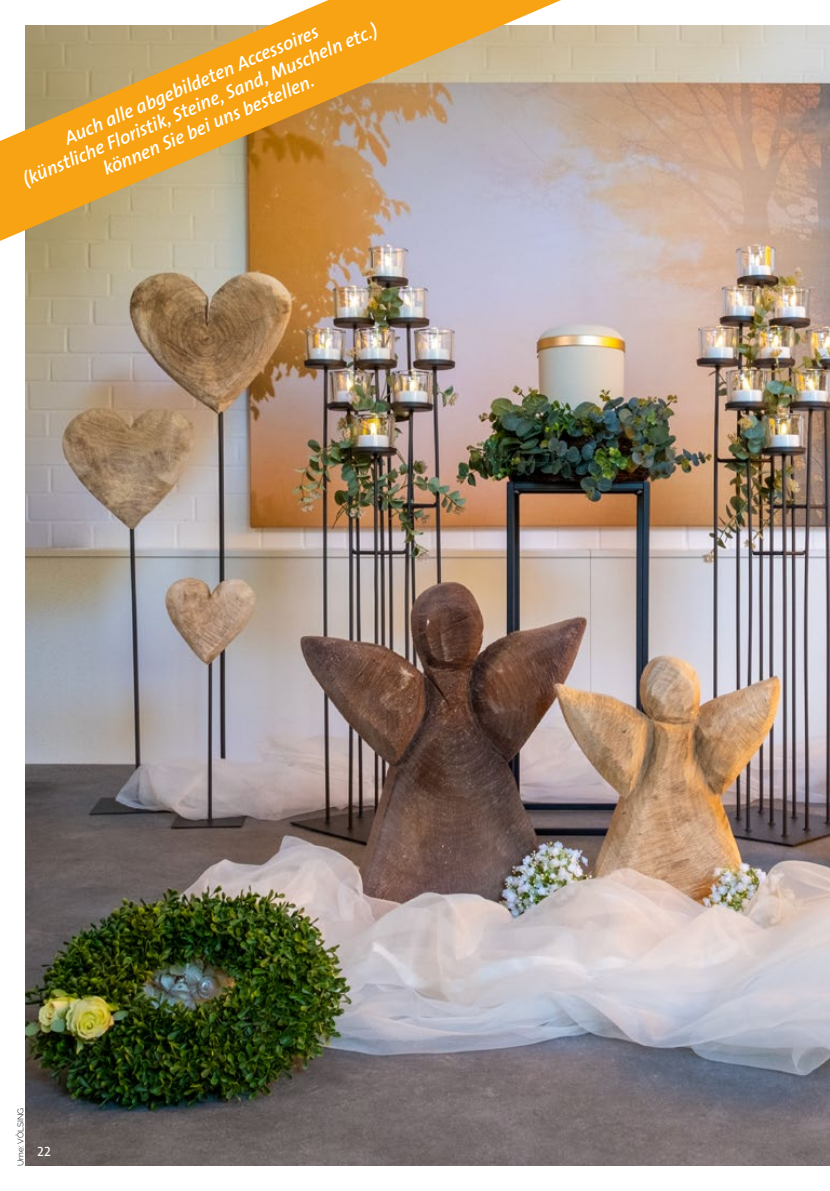
<style>
.page{position:relative;width:830px;height:1191px;background:#fff}
.page>*{position:absolute;margin:0;border:0;box-sizing:border-box;transform-origin:0 0}
.t1{font:italic 600 19.2px/21.8px "The Sans Os F";color:#fff;text-align:center}
.t2{font:13.5px "The Sans Os F";color:#fff}
.t3{font:300 8.25px "Raleway";letter-spacing:.01em;color:#000}
</style>
<div class="page">
<img style="left:26px;top:26px;width:803px;height:1139px">
<svg style="left:0;top:0;width:561px;height:241px;background:#d3ab69"></svg>
<p class="t1" style="left:11px;top:151px;width:385px;rotate:-23deg">Auch alle abgebildeten Ac ces soires<br>(künstliche Floristik, Steine, Sand, Muscheln etc.) können Sie bei uns bestellen.</p>
<p class="t3" style="left:16px;top:1166px;width:60px;rotate:-90deg">Urne: VÖLSING</p>
<p class="t2" style="left:37px;top:1145px;width:15px">22</p>
</div>
